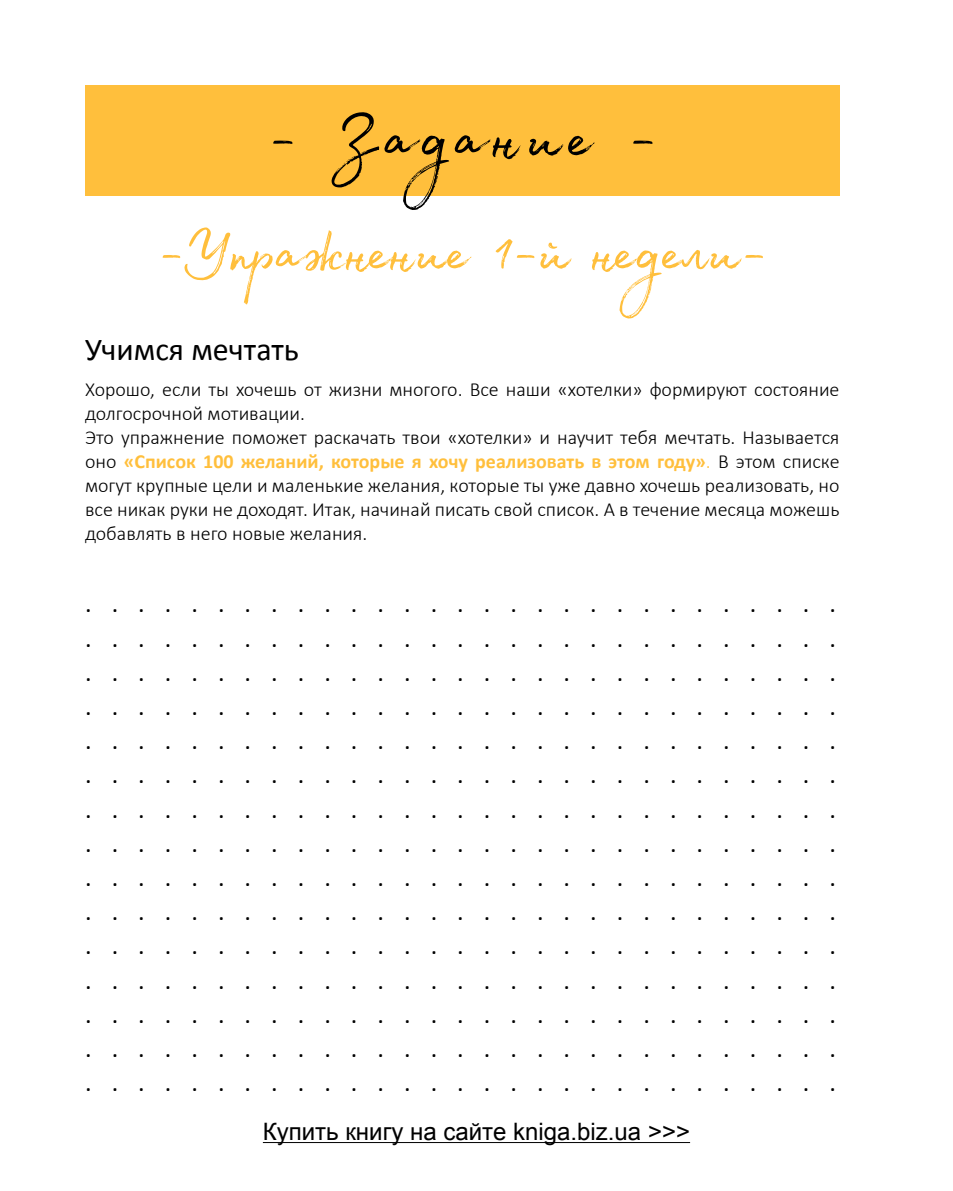
<style>
.page{position:relative;width:953px;height:1191px;background:#fff}
.page>*{position:absolute;margin:0;border:0;box-sizing:border-box;transform-origin:0 0}
.t1{font:94px "Madelyn";letter-spacing:.07em;color:#000}
.t2{font:86px "Madelyn";color:#ffbf3c}
.t3{font:32px "Calibri";color:#000}
.t4{font:26px "Calibri";color:#000}
.t5{font:24px "Arial";color:#000}
.t6{font:300 20px/24px "Calibri";color:#000}
.s1{font-weight:700;color:#ffbf3c}
.s2{color:#ffbf3c}
</style>
<div class="page">
<div style="left:85px;top:85px;width:754px;height:110px;background:#ffbf3c"></div>
<hr style="left:263px;top:1142px;width:427px;height:1px;background:#000">
<h1 class="t1" style="left:269px;top:65px;width:387px">- Задание -</h1>
<h2 class="t2" style="left:159px;top:186px;width:607px">-Упражнение 1-й недели-</h2>
<p class="t3" style="left:85px;top:330px;width:215px">Учимся мечтать</p>
<p class="t6" style="left:85px;top:377px;width:756px">Хорошо, если ты хочешь от жизни многого. Все наши «хотелки» формируют состояние долгосрочной мотивации.<br>Это упражнение поможет раскачать твои «хотелки» и научит тебя мечтать. Называется оно <span class="s1">«Список 100 желаний, которые я хочу реализовать в этом году»</span><span class="s2">.</span> В этом списке могут крупные цели и маленькие желания, которые ты уже давно хочешь реализовать, но все никак руки не доходят. Итак, начинай писать свой список. А в течение месяца можешь добавлять в него новые желания.</p>
<p class="t4" style="left:85px;top:587px;width:752px">.............................</p>
<p class="t4" style="left:85px;top:622px;width:752px">.............................</p>
<p class="t4" style="left:85px;top:656px;width:752px">.............................</p>
<p class="t4" style="left:85px;top:690px;width:752px">.............................</p>
<p class="t4" style="left:85px;top:724px;width:752px">.............................</p>
<p class="t4" style="left:85px;top:758px;width:752px">.............................</p>
<p class="t4" style="left:85px;top:793px;width:752px">.............................</p>
<p class="t4" style="left:85px;top:827px;width:752px">.............................</p>
<p class="t4" style="left:85px;top:861px;width:752px">.............................</p>
<p class="t4" style="left:85px;top:895px;width:752px">.............................</p>
<p class="t4" style="left:85px;top:929px;width:752px">.............................</p>
<p class="t4" style="left:85px;top:963px;width:752px">.............................</p>
<p class="t4" style="left:85px;top:998px;width:752px">.............................</p>
<p class="t4" style="left:85px;top:1032px;width:752px">.............................</p>
<p class="t4" style="left:85px;top:1066px;width:752px">.............................</p>
<p class="t5" style="left:263px;top:1116px;width:428px">Купить книгу на сайте kniga.biz.ua &gt;&gt;&gt;</p>
</div>
